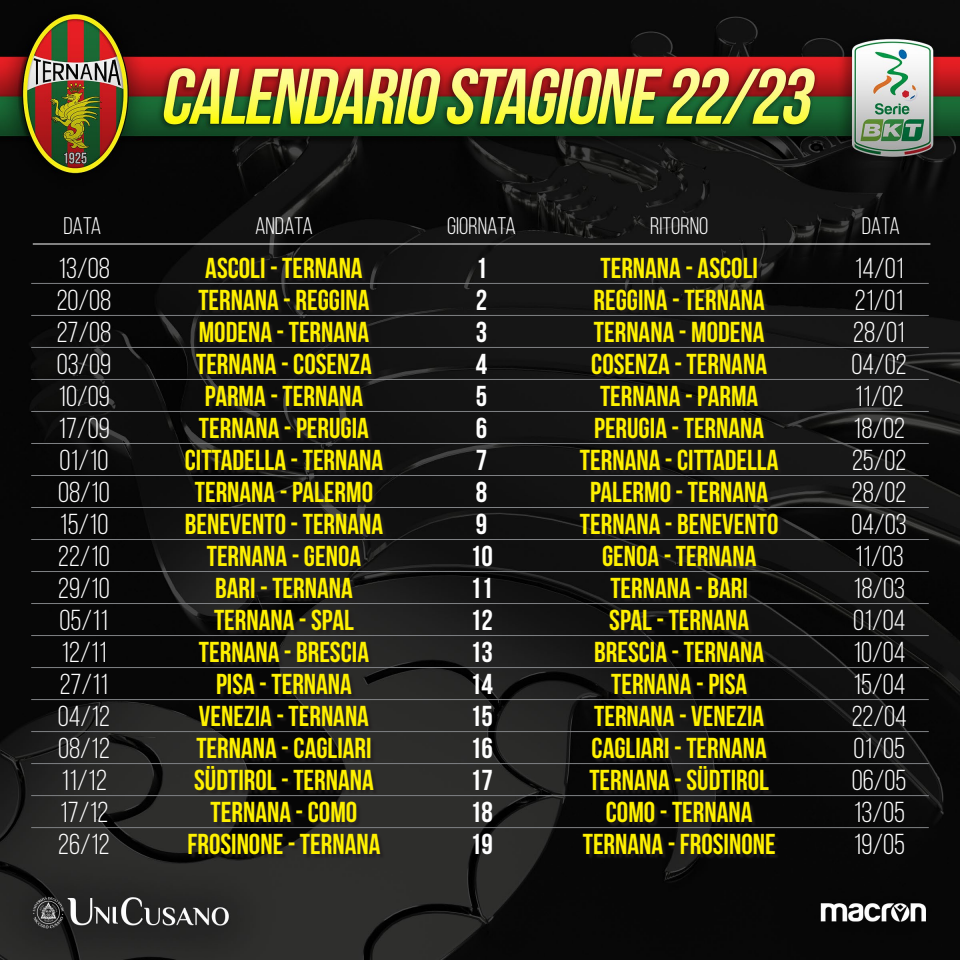
<style>
.page{position:relative;width:960px;height:960px;background:#fff}
.page>*{position:absolute;margin:0;border:0;box-sizing:border-box;transform-origin:0 0}
.t1{font:28.8px "Bebas Neue";color:#fff101}
.t2{font:28.8px "Bebas Neue";color:#fff}
.t3{font:28.8px "Bebas Neue";color:#fff}
.t4{font:24px "Bebas Neue";color:#fff}
</style>
<div class="page">
<img style="left:0;top:0;width:960px;height:960px">
<hr style="left:33px;top:244px;width:897px;height:1px;background:#fff">
<div style="left:186px;top:258px;width:202px;height:601px;background:#231f20;opacity:.75"></div>
<div style="left:581px;top:258px;width:202px;height:601px;background:#231f20;opacity:.75"></div>
<hr style="left:31px;top:283px;width:898px;height:1px;background:#808285">
<hr style="left:31px;top:315px;width:898px;height:1px;background:#808285">
<hr style="left:31px;top:347px;width:898px;height:1px;background:#808285">
<hr style="left:31px;top:379px;width:898px;height:1px;background:#808285">
<hr style="left:31px;top:411px;width:898px;height:1px;background:#808285">
<hr style="left:31px;top:443px;width:898px;height:1px;background:#808285">
<hr style="left:31px;top:475px;width:898px;height:1px;background:#808285">
<hr style="left:31px;top:507px;width:898px;height:1px;background:#808285">
<hr style="left:31px;top:539px;width:898px;height:1px;background:#808285">
<hr style="left:31px;top:571px;width:898px;height:1px;background:#808285">
<hr style="left:31px;top:603px;width:898px;height:1px;background:#808285">
<hr style="left:31px;top:635px;width:898px;height:1px;background:#808285">
<hr style="left:31px;top:667px;width:898px;height:1px;background:#808285">
<hr style="left:31px;top:699px;width:898px;height:1px;background:#808285">
<hr style="left:31px;top:731px;width:898px;height:1px;background:#808285">
<hr style="left:31px;top:763px;width:898px;height:1px;background:#808285">
<hr style="left:31px;top:795px;width:898px;height:1px;background:#808285">
<hr style="left:31px;top:827px;width:898px;height:1px;background:#808285">
<p class="t4" style="left:63px;top:213px;width:40px">DATA</p>
<p class="t4" style="left:255px;top:213px;width:59px">ANDATA</p>
<p class="t4" style="left:447px;top:213px;width:70px">GIORNATA</p>
<p class="t4" style="left:650px;top:213px;width:60px">RITORNO</p>
<p class="t4" style="left:862px;top:213px;width:40px">DATA</p>
<p class="t2" style="left:58px;top:253px;width:53px">13/08</p>
<p class="t2" style="left:57px;top:285px;width:56px">20/08</p>
<p class="t2" style="left:57px;top:317px;width:56px">27/08</p>
<p class="t2" style="left:57px;top:349px;width:56px">03/09</p>
<p class="t2" style="left:58px;top:381px;width:53px">10/09</p>
<p class="t2" style="left:58px;top:413px;width:53px">17/09</p>
<p class="t2" style="left:60px;top:445px;width:50px">01/10</p>
<p class="t2" style="left:58px;top:477px;width:53px">08/10</p>
<p class="t2" style="left:60px;top:509px;width:50px">15/10</p>
<p class="t2" style="left:58px;top:541px;width:53px">22/10</p>
<p class="t2" style="left:58px;top:573px;width:53px">29/10</p>
<p class="t2" style="left:60px;top:605px;width:50px">05/11</p>
<p class="t2" style="left:61px;top:637px;width:47px">12/11</p>
<p class="t2" style="left:60px;top:669px;width:50px">27/11</p>
<p class="t2" style="left:58px;top:701px;width:54px">04/12</p>
<p class="t2" style="left:58px;top:733px;width:53px">08/12</p>
<p class="t2" style="left:61px;top:765px;width:47px">11/12</p>
<p class="t2" style="left:60px;top:797px;width:50px">17/12</p>
<p class="t2" style="left:58px;top:829px;width:53px">26/12</p>
<p class="t1" style="left:205px;top:252px;width:159px">ASCOLI - TERNANA</p>
<p class="t1" style="left:198px;top:284px;width:173px">TERNANA - REGGINA</p>
<p class="t1" style="left:199px;top:316px;width:172px">MODENA - TERNANA</p>
<p class="t1" style="left:196px;top:348px;width:177px">TERNANA - COSENZA</p>
<p class="t1" style="left:205px;top:380px;width:160px">PARMA - TERNANA</p>
<p class="t1" style="left:199px;top:412px;width:172px">TERNANA - PERUGIA</p>
<p class="t1" style="left:185px;top:444px;width:200px">CITTADELLA - TERNANA</p>
<p class="t1" style="left:195px;top:476px;width:180px">TERNANA - PALERMO</p>
<p class="t1" style="left:185px;top:508px;width:200px">BENEVENTO - TERNANA</p>
<p class="t1" style="left:207px;top:540px;width:156px">TERNANA - GENOA</p>
<p class="t1" style="left:215px;top:572px;width:139px">BARI - TERNANA</p>
<p class="t1" style="left:214px;top:604px;width:141px">TERNANA - SPAL</p>
<p class="t1" style="left:199px;top:636px;width:172px">TERNANA - BRESCIA</p>
<p class="t1" style="left:216px;top:668px;width:137px">PISA - TERNANA</p>
<p class="t1" style="left:199px;top:700px;width:172px">VENEZIA - TERNANA</p>
<p class="t1" style="left:196px;top:732px;width:177px">TERNANA - CAGLIARI</p>
<p class="t1" style="left:194px;top:764px;width:181px">SÜDTIROL - TERNANA</p>
<p class="t1" style="left:211px;top:796px;width:148px">TERNANA - COMO</p>
<p class="t1" style="left:188px;top:828px;width:194px">FROSINONE - TERNANA</p>
<p class="t1" style="left:600px;top:252px;width:159px">TERNANA - ASCOLI</p>
<p class="t1" style="left:594px;top:284px;width:173px">REGGINA - TERNANA</p>
<p class="t1" style="left:594px;top:316px;width:172px">TERNANA - MODENA</p>
<p class="t1" style="left:591px;top:348px;width:177px">COSENZA - TERNANA</p>
<p class="t1" style="left:600px;top:380px;width:160px">TERNANA - PARMA</p>
<p class="t1" style="left:594px;top:412px;width:172px">PERUGIA - TERNANA</p>
<p class="t1" style="left:580px;top:444px;width:200px">TERNANA - CITTADELLA</p>
<p class="t1" style="left:590px;top:476px;width:180px">PALERMO - TERNANA</p>
<p class="t1" style="left:580px;top:508px;width:200px">TERNANA - BENEVENTO</p>
<p class="t1" style="left:602px;top:540px;width:156px">GENOA - TERNANA</p>
<p class="t1" style="left:610px;top:572px;width:139px">TERNANA - BARI</p>
<p class="t1" style="left:609px;top:604px;width:141px">SPAL - TERNANA</p>
<p class="t1" style="left:594px;top:636px;width:172px">BRESCIA - TERNANA</p>
<p class="t1" style="left:611px;top:668px;width:137px">TERNANA - PISA</p>
<p class="t1" style="left:594px;top:700px;width:172px">TERNANA - VENEZIA</p>
<p class="t1" style="left:592px;top:732px;width:177px">CAGLIARI - TERNANA</p>
<p class="t1" style="left:589px;top:764px;width:181px">TERNANA - SÜDTIROL</p>
<p class="t1" style="left:606px;top:796px;width:148px">COMO - TERNANA</p>
<p class="t1" style="left:583px;top:828px;width:194px">TERNANA - FROSINONE</p>
<p class="t2" style="left:854px;top:253px;width:51px">14/01</p>
<p class="t2" style="left:855px;top:285px;width:50px">21/01</p>
<p class="t2" style="left:853px;top:317px;width:53px">28/01</p>
<p class="t2" style="left:852px;top:349px;width:57px">04/02</p>
<p class="t2" style="left:855px;top:381px;width:50px">11/02</p>
<p class="t2" style="left:853px;top:413px;width:53px">18/02</p>
<p class="t2" style="left:852px;top:445px;width:56px">25/02</p>
<p class="t2" style="left:852px;top:477px;width:56px">28/02</p>
<p class="t2" style="left:852px;top:509px;width:57px">04/03</p>
<p class="t2" style="left:855px;top:541px;width:50px">11/03</p>
<p class="t2" style="left:853px;top:573px;width:53px">18/03</p>
<p class="t2" style="left:853px;top:605px;width:54px">01/04</p>
<p class="t2" style="left:853px;top:637px;width:54px">10/04</p>
<p class="t2" style="left:853px;top:669px;width:54px">15/04</p>
<p class="t2" style="left:852px;top:701px;width:56px">22/04</p>
<p class="t2" style="left:853px;top:733px;width:53px">01/05</p>
<p class="t2" style="left:852px;top:765px;width:56px">06/05</p>
<p class="t2" style="left:853px;top:797px;width:53px">13/05</p>
<p class="t2" style="left:853px;top:829px;width:53px">19/05</p>
<p class="t3" style="left:476px;top:252px;width:13px">1</p>
<p class="t3" style="left:476px;top:284px;width:13px">2</p>
<p class="t3" style="left:476px;top:316px;width:13px">3</p>
<p class="t3" style="left:476px;top:348px;width:13px">4</p>
<p class="t3" style="left:476px;top:380px;width:13px">5</p>
<p class="t3" style="left:476px;top:412px;width:13px">6</p>
<p class="t3" style="left:476px;top:444px;width:13px">7</p>
<p class="t3" style="left:476px;top:476px;width:13px">8</p>
<p class="t3" style="left:476px;top:508px;width:13px">9</p>
<p class="t3" style="left:470px;top:540px;width:24px">10</p>
<p class="t3" style="left:470px;top:572px;width:24px">11</p>
<p class="t3" style="left:470px;top:604px;width:24px">12</p>
<p class="t3" style="left:470px;top:636px;width:24px">13</p>
<p class="t3" style="left:470px;top:668px;width:24px">14</p>
<p class="t3" style="left:470px;top:700px;width:24px">15</p>
<p class="t3" style="left:470px;top:732px;width:24px">16</p>
<p class="t3" style="left:470px;top:764px;width:24px">17</p>
<p class="t3" style="left:470px;top:796px;width:24px">18</p>
<p class="t3" style="left:470px;top:828px;width:24px">19</p>
</div>
